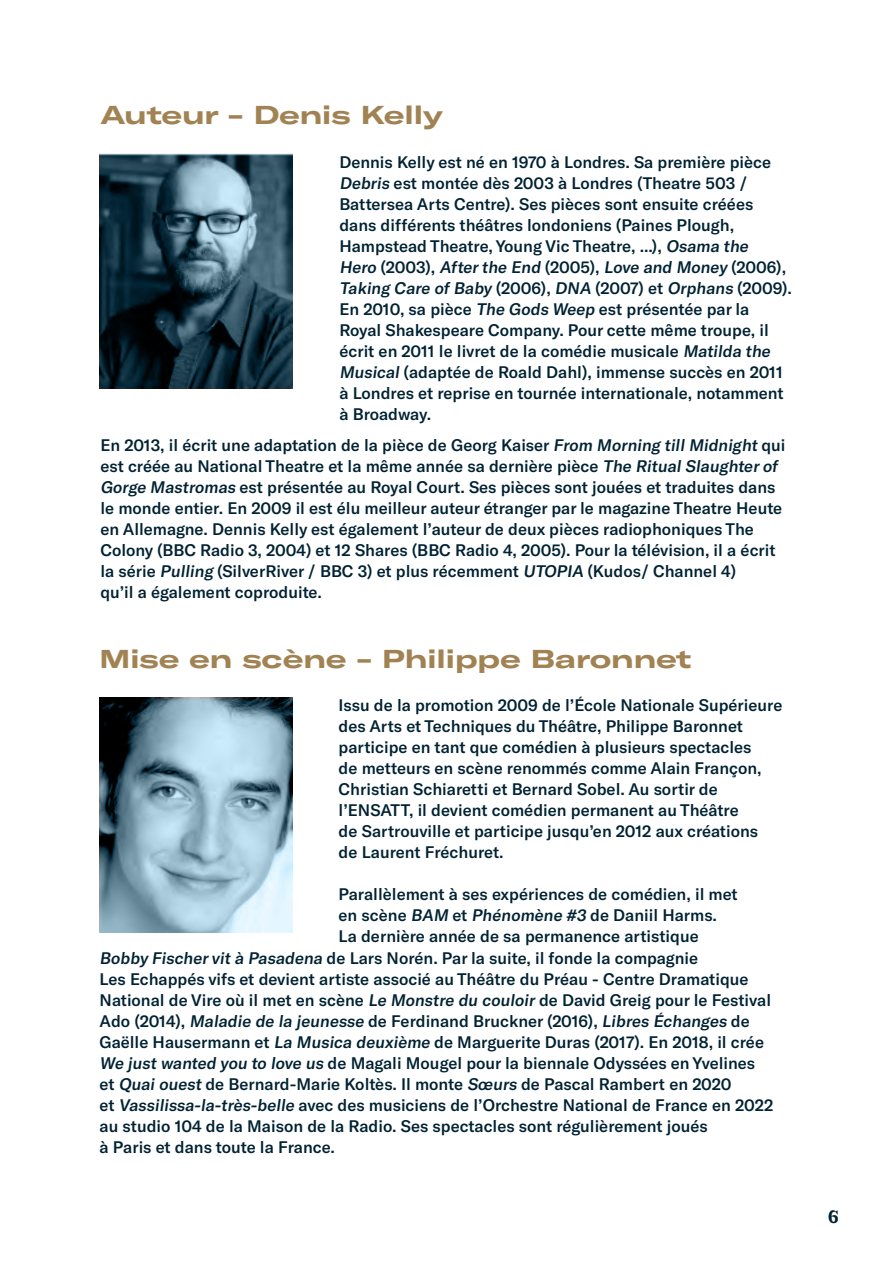
<style>
.page{position:relative;width:893px;height:1263px;background:#fff}
.page>*{position:absolute;margin:0;border:0;box-sizing:border-box;transform-origin:0 0}
.t1{font:700 expanded 25.5px "GT America";color:#a18353}
.t2{font:700 18px "Sabre";color:#012232}
.t3{font:500 16.5px/21px "GT America";color:#012232}
</style>
<div class="page">
<svg style="left:100px;top:155px;width:193px;height:233px;background:#2b4754"></svg>
<svg style="left:100px;top:699px;width:193px;height:234px;background:#88a6b4"></svg>
<h1 class="t1" style="left:100px;top:99px;width:344px">Auteur - Denis Kelly</h1>
<p class="t3" style="left:339px;top:151px;width:454px">Dennis Kelly est né en 1970 à Londres. Sa première pièce Debris est montée dès 2003 à Londres (Theatre 503 / Battersea Arts Centre). Ses pièces sont ensuite créées dans différents théâtres londoniens (Paines Plough, Hampstead Theatre, Young Vic Theatre, ...), Osama the Hero (20 03) , Afterthe End (20 0 5) , Love and Money (20 0 6) , Taking Care of Baby (20 0 6) , DNA (20 07) et Orphans (20 0 9) .<br>En 2010, sa pièce The Gods Weep est présentée par la Royal Shakespeare Company. Pour cette même troupe, il écrit en 2011 le livret de la comédie musicale Matilda the Musical (adaptée de Roald Dahl), immense succès en 2011 à Londres et reprise en tournée internationale, notamment à Broadway.</p>
<p class="t3" style="left:100px;top:435px;width:687px">En 2013, il écrit une adaptation de la pièce de Georg Kaiser From Morning till Midnight qui est créée au National Theatre et la même année sa dernière pièce The Ritual Slaughterof Gorge Mastromas est présentée au Royal Court. Ses pièces sont jouées et traduites dans le monde entier. En 2009 il est élu meilleur auteur étranger par le magazine Theatre Heute en Allemagne. Dennis Kelly est également l’auteur de deux pièces radiophoniques The Colony (BBC Radio 3, 2004) et 12 Shares (BBC Radio 4, 2005). Pour la télévision, il a écrit la série Pulling (SilverRiver / BBC 3) et plus récemment UTOPIA (Kudos/ Channel 4)<br>qu’il a également coproduite.</p>
<h1 class="t1" style="left:100px;top:643px;width:594px">Mise en scène - Philippe Baronnet</h1>
<p class="t3" style="left:339px;top:695px;width:445px">Issu de la promotion 2009 de l’École Nationale Supérieure des Arts et Techniques du Théâtre, Philippe Baronnet participe en tant que comédien à plusieurs spectacles<br>de metteurs en scène renommés comme Alain Françon, Christian Schiaretti et Bernard Sobel. Au sortir de l’ENSATT, il devient comédien permanent au Théâtre<br>de Sartrouville et participe jusqu’en 2012 aux créations<br>de Laurent Fréchuret.</p>
<p class="t3" style="left:339px;top:884px;width:401px">Parallèlement à ses expériences de comédien, il met en scène BAM et Phénomène #3 de Daniil Harms.<br>La dernière année de sa permanence artistique</p>
<p class="t3" style="left:100px;top:947px;width:675px">Bobby Fischervit à Pasadena de Lars Norén. Par la suite, il fonde la compagnie<br>Les Echappés vifs et devient artiste associé au Théâtre du Préau - Centre Dramatique National de Vire où il met en scène Le Monstre du couloir de David Greig pour le Festival Ado (2014), Maladie de la jeunesse de Ferdinand Bruckner (2016), Libres Échanges de Gaëlle Hausermann et La Musica deuxième de Marguerite Duras (2017). En 2018, il crée We just wanted you to love us de Magali Mougel pour la biennale Odyssées en Yvelines et Quai ouest de Bernard-Marie Koltès. Il monte Sœurs de Pascal Rambert en 2020<br>et Vassilissa-la-très-belle avec des musiciens de l’Orchestre National de France en 2022 au studio 104 de la Maison de la Radio. Ses spectacles sont régulièrement joués<br>à Paris et dans toute la France.</p>
<p class="t2" style="left:828px;top:1206px;width:13px">6</p>
</div>
